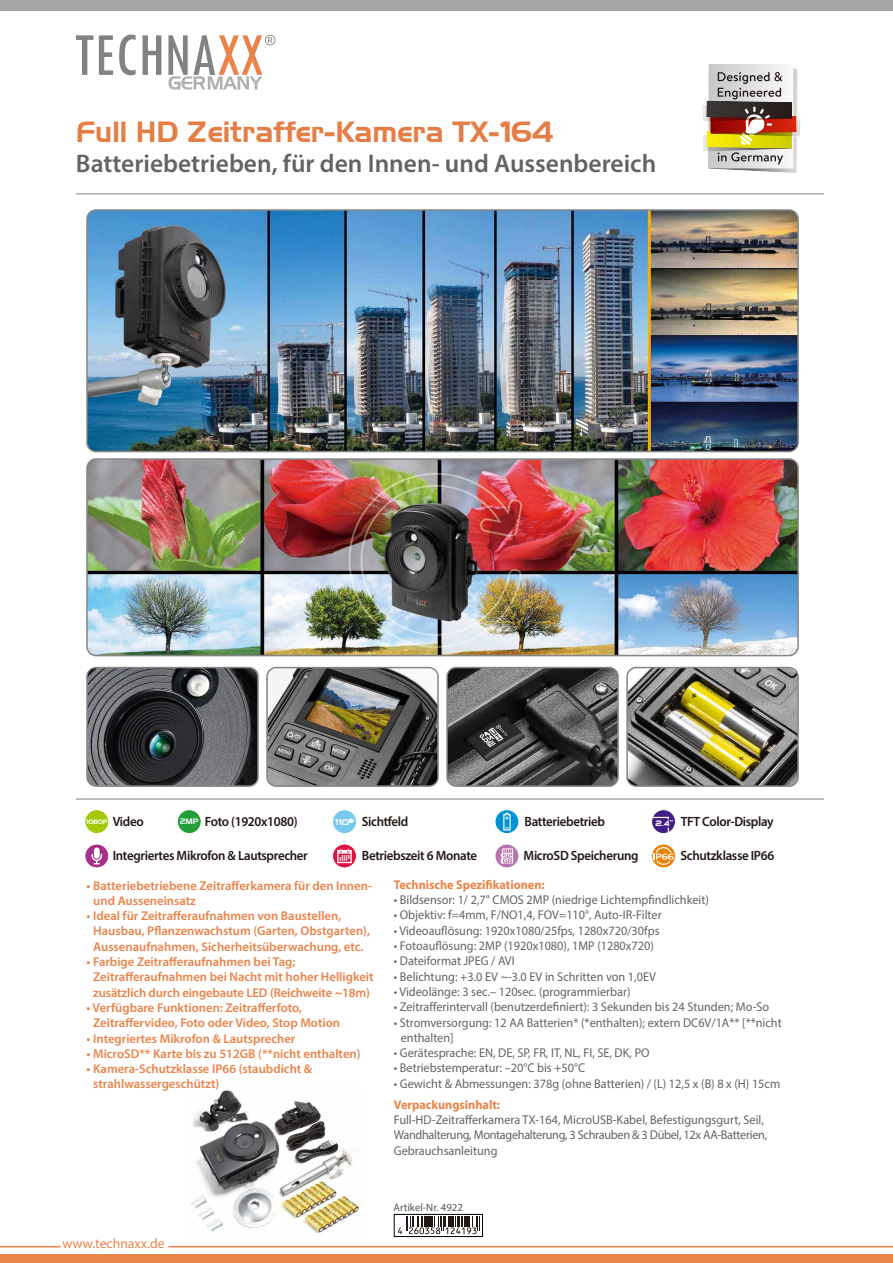
<style>
.page{position:relative;width:893px;height:1263px;background:#fff}
.page>*{position:absolute;margin:0;border:0;box-sizing:border-box;transform-origin:0 0}
.t1{font:28.5px "Aero Regular SWFTE";color:#e47e46}
.t2{font:600 25.5px "Myriad Pro";color:#646363}
.t3{font:13.65px "Myriad Pro";color:#ea8448}
.t4{font:600 13.5px "Myriad Pro";letter-spacing:-.025em;color:#221714;scale:.96 1}
.t5{font:12.75px/15.3px "Myriad Pro";color:#646363;scale:.96 1}
.t6{font:600 12.75px/15.3px "Myriad Pro";color:#ea8349}
.t7{font:700 12.75px "Myriad Pro";color:#ea8448;scale:.96 1}
.t8{font:10.8px "Myriad Pro";color:#585656}
.t9{font:7.65px "Sui Generis";color:#fff}
.t10{font:6.3px "Aero Regular SWFTE";color:#fff}
.s1{font-family:"Sui Generis"}
.s2{font-family:"Aero Regular SWFTE";font-weight:400;font-size:7.65px;color:#fff}
.s3{font-family:"Sui Generis";font-weight:400;font-size:7.95px;color:#fff}
</style>
<div class="page">
<img style="left:191px;top:1090px;width:171px;height:144px">
<hr style="left:169px;top:1246px;width:724px;height:1px;background:#ea8448">
<hr style="left:0;top:1246px;width:61px;height:1px;background:#ea8448">
<div style="left:0;top:1254px;width:893px;height:9px;background:#ea8448"></div>
<div style="left:0;top:0;width:893px;height:11px;background:#a6a6a7"></div>
<hr style="left:76px;top:798px;width:748px;height:2px;background:#aaabab">
<hr style="left:76px;top:193px;width:748px;height:2px;background:#aaabab">
<svg style="left:76px;top:35px;width:17px;height:40px"></svg>
<svg style="left:99px;top:35px;width:14px;height:40px"></svg>
<svg style="left:119px;top:35px;width:17px;height:40px"></svg>
<svg style="left:143px;top:35px;width:18px;height:40px"></svg>
<svg style="left:168px;top:35px;width:107px;height:55px"></svg>
<div style="left:394px;top:1214px;width:89px;height:23px;background:#fff;border:1px solid #000"></div>
<svg style="left:398px;top:1216px;width:82px;height:18px"></svg>
<div style="left:177px;top:810px;width:24px;height:23px;background:#219f39;border-radius:50%"></div>
<div style="left:177px;top:809px;width:25px;height:25px;border:1px solid #fff;border-radius:50%"></div>
<div style="left:333px;top:810px;width:23px;height:23px;background:#77c9ed;border-radius:50%"></div>
<div style="left:332px;top:809px;width:25px;height:25px;border:1px solid #fff;border-radius:50%"></div>
<svg style="left:349px;top:819px;width:5px;height:4px"></svg>
<div style="left:85px;top:810px;width:24px;height:23px;background:#a3c90a;border-radius:50%"></div>
<div style="left:84px;top:809px;width:25px;height:25px;border:1px solid #fff;border-radius:50%"></div>
<div style="left:495px;top:810px;width:24px;height:23px;background:#0092d7;border-radius:50%"></div>
<div style="left:494px;top:809px;width:25px;height:25px;border:1px solid #fff;border-radius:50%"></div>
<svg style="left:503px;top:812px;width:8px;height:19px"></svg>
<svg style="left:495px;top:844px;width:24px;height:24px"></svg>
<div style="left:494px;top:843px;width:25px;height:25px;border:1px solid #fff;border-radius:50%"></div>
<svg style="left:501px;top:848px;width:12px;height:15px"></svg>
<svg style="left:85px;top:844px;width:24px;height:24px"></svg>
<div style="left:84px;top:843px;width:25px;height:25px;border:1px solid #fff;border-radius:50%"></div>
<svg style="left:92px;top:847px;width:10px;height:17px"></svg>
<svg style="left:333px;top:844px;width:23px;height:24px"></svg>
<div style="left:332px;top:843px;width:25px;height:25px;border:1px solid #fff;border-radius:50%"></div>
<svg style="left:337px;top:849px;width:15px;height:14px"></svg>
<svg style="left:652px;top:844px;width:23px;height:24px"></svg>
<div style="left:651px;top:843px;width:25px;height:25px;border:1px solid #fff;border-radius:50%"></div>
<svg style="left:653px;top:846px;width:21px;height:19px"></svg>
<div style="left:652px;top:810px;width:23px;height:23px;background:#411d85;border-radius:50%"></div>
<div style="left:651px;top:809px;width:25px;height:25px;border:1px solid #fff;border-radius:50%"></div>
<svg style="left:651px;top:816px;width:18px;height:4px"></svg>
<img style="left:86px;top:209px;width:713px;height:578px">
<img style="left:720px;top:68px;width:78px;height:105px">
<img style="left:708px;top:64px;width:86px;height:105px">
<svg style="left:718px;top:72px;width:64px;height:27px;background:#b3b1b1"></svg>
<svg style="left:718px;top:152px;width:65px;height:12px"></svg>
<img style="left:703px;top:135px;width:89px;height:17px">
<img style="left:706px;top:131px;width:86px;height:18px">
<img style="left:710px;top:117px;width:90px;height:20px">
<img style="left:710px;top:116px;width:87px;height:18px">
<img style="left:702px;top:105px;width:90px;height:17px">
<img style="left:706px;top:101px;width:86px;height:18px">
<svg style="left:740px;top:107px;width:32px;height:38px"></svg>
<h1 class="t1" style="left:76px;top:115px;width:479px">Full HD Zeitraffer-Kamera TX-<span class="s1">1</span>64</h1>
<h2 class="t2" style="left:76px;top:154px;width:582px">Batteriebetrieben, für den Innen- und Aussenbereich</h2>
<p class="t4" style="left:180px;top:816px;width:124px"><span class="s2">2MP</span> Foto (1920x1080)</p>
<p class="t4" style="left:335px;top:816px;width:78px"><span class="s3">110</span> Sichtfeld</p>
<p class="t4" style="left:524px;top:816px;width:86px">Batteriebetrieb</p>
<p class="t4" style="left:681px;top:816px;width:98px">TFT Color-Display</p>
<p class="t4" style="left:113px;top:816px;width:34px">Video</p>
<p class="t4" style="left:113px;top:850px;width:205px">Integriertes Mikrofon &amp; Lautsprecher</p>
<p class="t4" style="left:680px;top:850px;width:99px">Schutzklasse IP66</p>
<p class="t10" style="left:86px;top:818px;width:23px"><span class="s1">1</span>080P</p>
<p class="t9" style="left:655px;top:820px;width:19px">2.4”</p>
<p class="t4" style="left:362px;top:850px;width:122px">Betriebszeit 6 Monate</p>
<p class="t4" style="left:523px;top:850px;width:121px">MicroSD Speicherung</p>
<p class="t6" style="left:93px;top:879px;width:280px;text-indent:-7px">• Batteriebetriebene Zeitrafferkamera für den Innen&shy;und Ausseneinsatz</p>
<p class="t6" style="left:93px;top:909px;width:278px;text-indent:-7px">• Ideal für Zeitrafferaufnahmen von Baustellen,<br>Hausbau, Pflanzenwachstum (Garten, Obstgarten),<br>Aussenaufnahmen, Sicherheitsüberwachung, etc.</p>
<p class="t6" style="left:93px;top:955px;width:282px;text-indent:-7px">• Farbige Zeitrafferaufnahmen bei Tag;<br>Zeitrafferaufnahmen bei Nacht mit hoher Helligkeit zusätzlich durch eingebaute LED (Reichweite ~18m)</p>
<p class="t6" style="left:93px;top:1001px;width:248px;text-indent:-7px">• Verfügbare Funktionen: Zeitrafferfoto,<br>Zeitraffervideo, Foto oder Video, Stop Motion</p>
<p class="t6" style="left:87px;top:1032px;width:210px">• Integriertes Mikrofon &amp; Lautsprecher</p>
<p class="t6" style="left:87px;top:1047px;width:276px">• MicroSD** Karte bis zu 512GB (**nicht enthalten)</p>
<p class="t6" style="left:93px;top:1062px;width:220px;text-indent:-7px">• Kamera-Schutzklasse IP66 (staubdicht &amp; strahlwassergeschützt)</p>
<p class="t3" style="left:62px;top:1238px;width:104px">www.technaxx.de</p>
<p class="t7" style="left:394px;top:879px;width:159px">Technische Spezifikationen:</p>
<p class="t5" style="left:394px;top:893px;width:330px">• Bildsensor: 1/ 2,7" CMOS 2MP (niedrige Lichtempfindlichkeit)</p>
<p class="t5" style="left:394px;top:908px;width:281px">• Objektiv: f=4mm, F/NO1,4, FOV=110°, Auto-IR-Filter</p>
<p class="t5" style="left:394px;top:924px;width:278px">• Videoauflösung: 1920x1080/25fps, 1280x720/30fps</p>
<p class="t5" style="left:394px;top:939px;width:272px">• Fotoauflösung: 2MP (1920x1080), 1MP (1280x720)</p>
<p class="t5" style="left:394px;top:954px;width:127px">• Dateiformat JPEG / AVI</p>
<p class="t5" style="left:394px;top:970px;width:275px">• Belichtung: +3.0 EV ~-3.0 EV in Schritten von 1,0EV</p>
<p class="t5" style="left:394px;top:985px;width:248px">• Videolänge: 3 sec.– 120sec. (programmierbar)</p>
<p class="t5" style="left:394px;top:1000px;width:393px">• Zeitrafferintervall (benutzerdefiniert): 3 Sekunden bis 24 Stunden; Mo-So</p>
<p class="t5" style="left:401px;top:1015px;width:398px;text-indent:-7px">• Stromversorgung: 12 AA Batterien* (*enthalten); extern DC6V/1A** [**nicht enthalten]</p>
<p class="t5" style="left:394px;top:1046px;width:268px">• Gerätesprache: EN, DE, SP, FR, IT, NL, FI, SE, DK, PO</p>
<p class="t5" style="left:394px;top:1061px;width:201px">• Betriebstemperatur: –20°C bis +50°C</p>
<p class="t5" style="left:394px;top:1077px;width:404px">• Gewicht &amp; Abmessungen: 378g (ohne Batterien) / (L) 12,5 x (B) 8 x (H) 15cm</p>
<p class="t7" style="left:394px;top:1099px;width:112px">Verpackungsinhalt:</p>
<p class="t5" style="left:394px;top:1113px;width:390px">Full-HD-Zeitrafferkamera TX-164, MicroUSB-Kabel, Befestigungsgurt, Seil,<br>Wandhalterung, Montagehalterung, 3 Schrauben &amp; 3 Dübel, 12x AA-Batterien,<br>Gebrauchsanleitung</p>
<p class="t8" style="left:394px;top:1203px;width:71px">Artikel-Nr. 4922</p>
</div>
